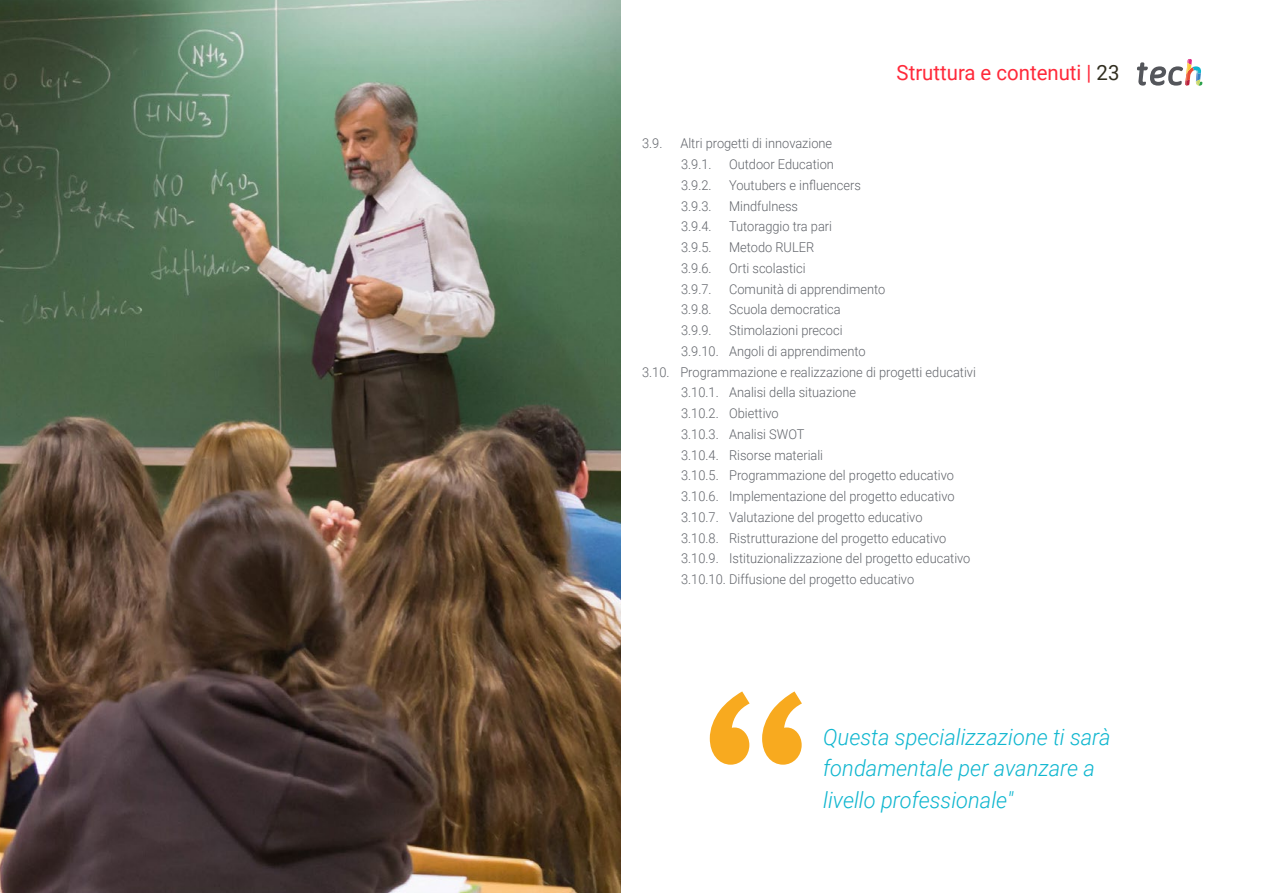
<style>
.page{position:relative;width:1263px;height:893px;background:#fff}
.page>*{position:absolute;margin:0;border:0;box-sizing:border-box;transform-origin:0 0}
.t1{font:italic 300 22.5px/31.5px "Roboto";color:#0fb6cf}
.t2{font:21px "Roboto";color:#ff293a}
.t3{font:300 13.5px/20.7px "Roboto";color:#61646a;scale:.95 1}
.s1{color:#312e20}
</style>
<div class="page">
<svg style="left:1137px;top:59px;width:65px;height:27px"></svg>
<svg style="left:710px;top:691px;width:92px;height:74px"></svg>
<img style="left:0;top:0;width:621px;height:893px">
<p class="t3" style="left:642px;top:133px;width:23px">3.9.</p>
<p class="t3" style="left:680px;top:133px;width:161px">Altri progetti di innovazione<br>3.9.1.</p>
<p class="t3" style="left:729px;top:153px;width:112px">Outdoor Education</p>
<h2 class="t2" style="left:897px;top:57px;width:224px">Struttura e contenuti | <span class="s1">23</span></h2>
<p class="t3" style="left:681px;top:174px;width:34px">3.9.2.</p>
<p class="t3" style="left:729px;top:174px;width:140px">Youtubers e influencers</p>
<p class="t3" style="left:681px;top:195px;width:34px">3.9.3.</p>
<p class="t3" style="left:729px;top:195px;width:74px">Mindfulness</p>
<p class="t3" style="left:681px;top:216px;width:34px">3.9.4.</p>
<p class="t3" style="left:729px;top:216px;width:110px">Tutoraggio tra pari</p>
<p class="t3" style="left:681px;top:236px;width:34px">3.9.5.</p>
<p class="t3" style="left:729px;top:236px;width:91px">Metodo RULER</p>
<p class="t3" style="left:681px;top:257px;width:34px">3.9.6.</p>
<p class="t3" style="left:729px;top:257px;width:82px">Orti scolastici</p>
<p class="t3" style="left:681px;top:278px;width:34px">3.9.7.</p>
<p class="t3" style="left:729px;top:278px;width:166px">Comunità di apprendimento</p>
<p class="t3" style="left:681px;top:299px;width:34px">3.9.8.</p>
<p class="t3" style="left:729px;top:299px;width:119px">Scuola democratica</p>
<p class="t3" style="left:681px;top:319px;width:34px">3.9.9.</p>
<p class="t3" style="left:729px;top:319px;width:121px">Stimolazioni precoci</p>
<p class="t3" style="left:681px;top:340px;width:196px">3.9.10. Angoli di apprendimento</p>
<p class="t3" style="left:642px;top:361px;width:353px">3.10. Programmazione e realizzazione di progetti educativi</p>
<p class="t3" style="left:681px;top:382px;width:186px">3.10.1. Analisi della situazione</p>
<p class="t3" style="left:681px;top:402px;width:104px">3.10.2. Obiettivo</p>
<p class="t3" style="left:681px;top:423px;width:131px">3.10.3. Analisi SWOT</p>
<p class="t3" style="left:681px;top:444px;width:151px">3.10.4. Risorse materiali</p>
<p class="t3" style="left:681px;top:465px;width:289px">3.10.5. Programmazione del progetto educativo</p>
<p class="t3" style="left:681px;top:485px;width:289px">3.10.6. Implementazione del progetto educativo</p>
<p class="t3" style="left:681px;top:506px;width:256px">3.10.7. Valutazione del progetto educativo</p>
<p class="t3" style="left:681px;top:527px;width:281px">3.10.8. Ristrutturazione del progetto educativo</p>
<p class="t3" style="left:681px;top:548px;width:306px">3.10.9. Istituzionalizzazione del progetto educativo</p>
<p class="t3" style="left:681px;top:568px;width:247px">3.10.10. Diffusione del progetto educativo</p>
<h1 class="t1" style="left:823px;top:720px;width:289px">Questa specializzazione ti sarà fondamentale per avanzare a livello professionale"</h1>
</div>
